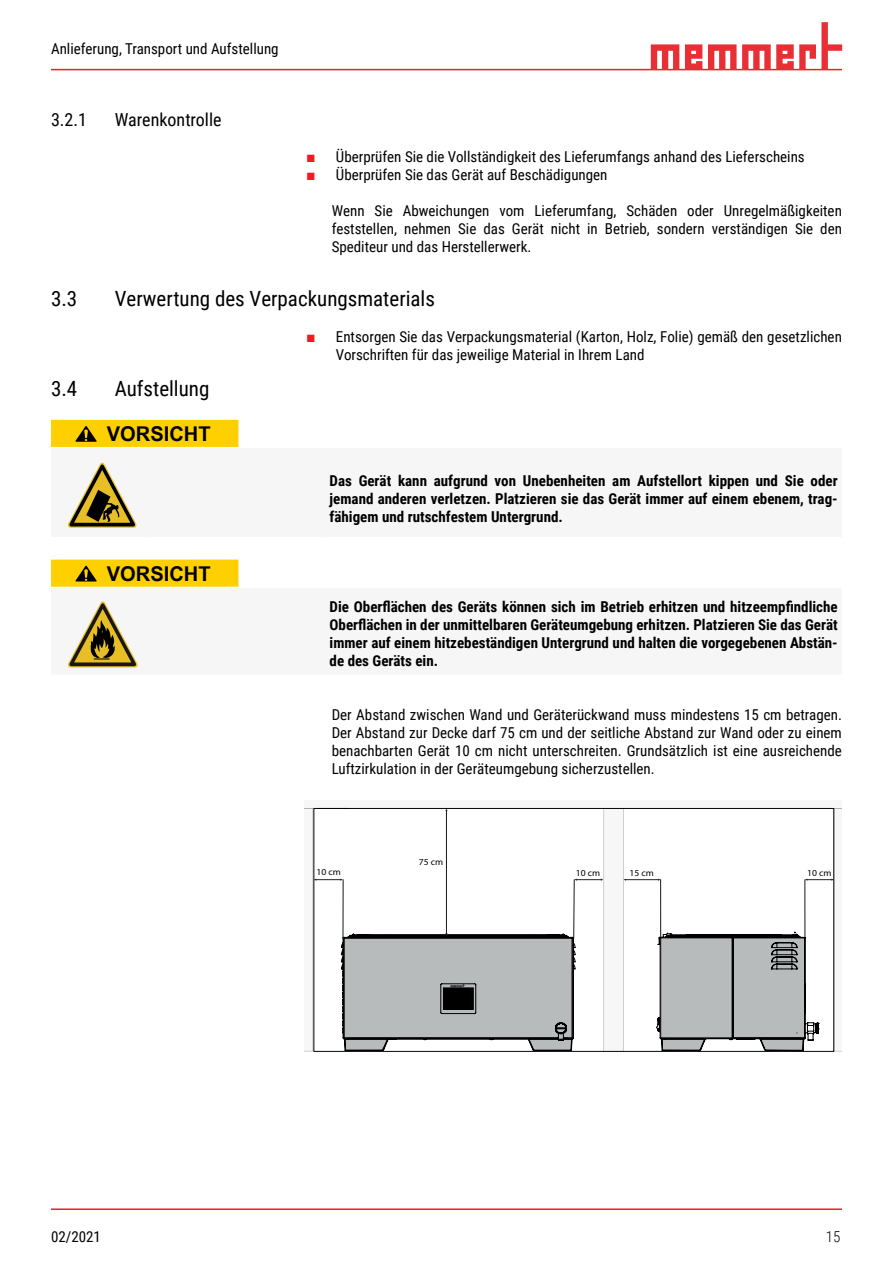
<style>
.page{position:relative;width:893px;height:1263px;background:#fff}
.page>*{position:absolute;margin:0;border:0;box-sizing:border-box;transform-origin:0 0}
.t1{font:21px "Roboto Condensed";color:#000}
.t2{font:700 20.4px "Arial Narrow";color:#000;scale:1.2 1}
.t3{font:18px "Roboto Condensed";color:#000}
.Fließtext_eingezogen{font:15px/18px "Roboto Condensed";color:#000;text-align:justify}
.Fließtext{font:700 15px/18px "Roboto Condensed";color:#000;text-align:justify}
.t4{font:300 15px "Roboto Condensed";color:#000}
.t5{font:9.15px "Myriad Pro";color:#000;scale:1.05 1}
.t6{font:4.05px "Memmert";color:#000;scale:1.05 1}
.s1{font-family:"Arial";font-size:15.75px;color:#f31a25}
</style>
<div class="page">
<hr style="left:51px;top:69px;width:791px;height:1px;background:#f31c24">
<hr style="left:51px;top:1208px;width:791px;height:2px;background:#f31c24">
<svg style="left:651px;top:44px;width:28px;height:26px"></svg>
<svg style="left:708px;top:22px;width:134px;height:48px"></svg>
<svg style="left:685px;top:44px;width:17px;height:26px"></svg>
<div style="left:51px;top:418px;width:187px;height:30px;background:#fff6d1"></div>
<div style="left:51px;top:420px;width:187px;height:27px;background:#ffd000"></div>
<svg style="left:75px;top:426px;width:22px;height:16px"></svg>
<svg style="left:67px;top:462px;width:70px;height:66px"></svg>
<div style="left:51px;top:558px;width:187px;height:29px;background:#ffeb95"></div>
<div style="left:51px;top:560px;width:187px;height:27px;background:#ffd000"></div>
<svg style="left:75px;top:566px;width:22px;height:15px"></svg>
<svg style="left:67px;top:601px;width:71px;height:66px"></svg>
<svg style="left:304px;top:807px;width:538px;height:244px"></svg>
<div style="left:443px;top:988px;width:30px;height:21px;background:#000"></div>
<div style="left:661px;top:938px;width:71px;height:100px;background:#b7bbbc"></div>
<div style="left:660px;top:938px;width:72px;height:100px;border:1px solid #000"></div>
<p class="Fließtext_eingezogen" style="left:51px;top:39px;width:229px">Anlieferung, Transport und Aufstellung</p>
<p class="t3" style="left:51px;top:107px;width:38px">3.2.1</p>
<p class="t3" style="left:115px;top:107px;width:108px">Warenkontrolle</p>
<p class="Fließtext_eingezogen" style="left:306px;top:147px;width:500px"><span class="s1">■</span> Überprüfen Sie die Vollständigkeit des Lieferumfangs anhand des Lieferscheins</p>
<p class="Fließtext_eingezogen" style="left:306px;top:165px;width:303px"><span class="s1">■</span> Überprüfen Sie das Gerät auf Beschädigungen</p>
<p class="Fließtext_eingezogen" style="left:332px;top:201px;width:512px">Wenn Sie Abweichungen vom Lieferumfang, Schäden oder Unregelmäßigkeiten feststellen, nehmen Sie das Gerät nicht in Betrieb, sondern verständigen Sie den Spediteur und das Herstellerwerk.</p>
<p class="t1" style="left:51px;top:284px;width:28px">3.3</p>
<p class="t1" style="left:115px;top:284px;width:322px">Verwertung des Verpackungsmaterials</p>
<p class="Fließtext_eingezogen" style="left:336px;top:327px;width:507px;text-indent:-30px"><span class="s1">■</span> Entsorgen Sie das Verpackungsmaterial (Karton, Holz, Folie) gemäß den gesetzlichen<br>Vorschriften für das jeweilige Material in Ihrem Land</p>
<p class="t1" style="left:51px;top:374px;width:28px">3.4</p>
<p class="t1" style="left:115px;top:374px;width:96px">Aufstellung</p>
<p class="t2" style="left:107px;top:419px;width:88px">VORSICHT</p>
<p class="Fließtext" style="left:330px;top:471px;width:510px">Das Gerät kann aufgrund von Unebenheiten am Aufstellort kippen und Sie oder jemand anderen verletzen. Platzieren sie das Gerät immer auf einem ebenem, trag&shy;fähigem und rutschfestem Untergrund.</p>
<p class="t2" style="left:107px;top:558px;width:88px">VORSICHT</p>
<p class="Fließtext" style="left:330px;top:597px;width:510px">Die Oberflächen des Geräts können sich im Betrieb erhitzen und hitzeempfindliche Oberflächen in der unmittelbaren Geräteumgebung erhitzen. Platzieren Sie das Gerät immer auf einem hitzebeständigen Untergrund und halten die vorgegebenen Abstän&shy;de des Geräts ein.</p>
<p class="Fließtext_eingezogen" style="left:332px;top:705px;width:512px">Der Abstand zwischen Wand und Geräterückwand muss mindestens 15 cm betragen.<br>Der Abstand zur Decke darf 75 cm und der seitliche Abstand zur Wand oder zu einem benachbarten Gerät 10 cm nicht unterschreiten. Grundsätzlich ist eine ausreichende Luftzirkulation in der Geräteumgebung sicherzustellen.</p>
<p class="t5" style="left:419px;top:856px;width:25px">75 cm</p>
<p class="t5" style="left:317px;top:866px;width:25px">10 cm</p>
<p class="t5" style="left:576px;top:867px;width:25px">10 cm</p>
<p class="t5" style="left:630px;top:867px;width:25px">15 cm</p>
<p class="t5" style="left:807px;top:867px;width:25px">10 cm</p>
<p class="t6" style="left:450px;top:984px;width:15px">memmert</p>
<p class="Fließtext_eingezogen" style="left:51px;top:1227px;width:52px">02/2021</p>
<p class="t4" style="left:826px;top:1226px;width:16px">15</p>
</div>
